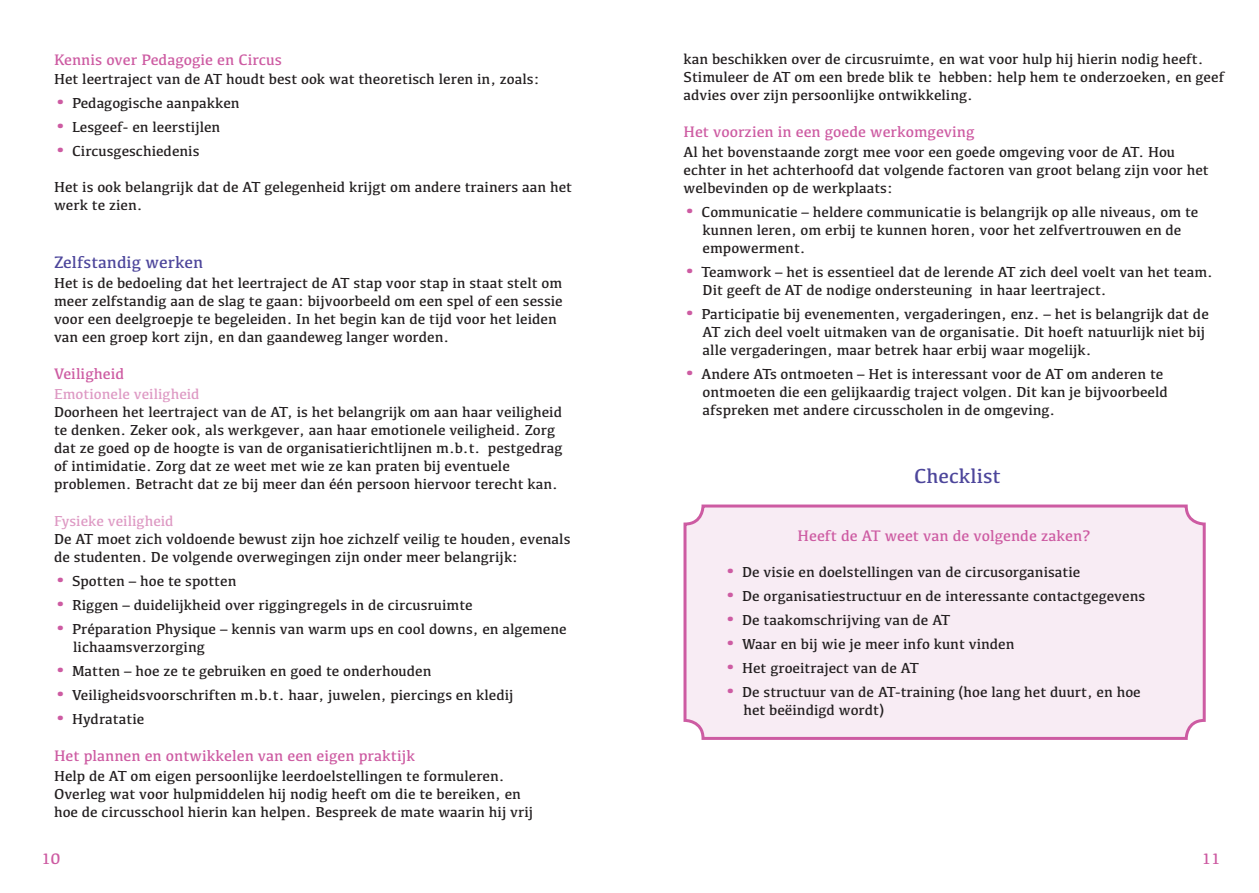
<style>
.page{position:relative;width:1259px;height:893px;background:#fff}
.page>*{position:absolute;margin:0;border:0;box-sizing:border-box;transform-origin:0 0}
.t1{font:21px "Kefa";color:#4d469b}
.t2{font:17.25px "Kefa";color:#4d469b}
.t3{font:15.75px "Kefa";color:#cd5ba2}
.t4{font:15px/18px "Kefa";color:#231f20}
.t5{font:15px "Kefa";color:#de9ac4}
.s1{font-size:21px;color:#cd5ba2}
</style>
<div class="page">
<div style="left:685px;top:506px;width:519px;height:232px;background:#f8ecf4;border-radius:18px"></div>
<div style="left:683px;top:504px;width:522px;height:236px;border:3px solid #cd5ba2;border-radius:18px"></div>
<p class="t3" style="left:54px;top:50px;width:229px">Kennis over Pedagogie en Circus</p>
<p class="t4" style="left:54px;top:70px;width:487px">Het leertraject van de AT houdt best ook wat theoretisch leren in, zoals:</p>
<p class="t4" style="left:54px;top:94px;width:187px"><span class="s1">•</span> Pedagogische aanpakken</p>
<p class="t4" style="left:54px;top:118px;width:168px"><span class="s1">•</span> Lesgeef- en leerstijlen</p>
<p class="t4" style="left:54px;top:142px;width:147px"><span class="s1">•</span> Circusgeschiedenis</p>
<p class="t4" style="left:54px;top:178px;width:519px">Het is ook belangrijk dat de AT gelegenheid krijgt om andere trainers aan het werk te zien.</p>
<p class="t2" style="left:54px;top:252px;width:151px">Zelfstandig werken</p>
<p class="t4" style="left:54px;top:273px;width:510px">Het is de bedoeling dat het leertraject de AT stap voor stap in staat stelt om meer zelfstandig aan de slag te gaan: bijvoorbeeld om een spel of een sessie voor een deelgroepje te begeleiden. In het begin kan de tijd voor het leiden van een groep kort zijn, en dan gaandeweg langer worden.</p>
<p class="t3" style="left:54px;top:364px;width:72px">Veiligheid</p>
<p class="t5" style="left:54px;top:385px;width:147px">Emotionele veiligheid</p>
<p class="t4" style="left:54px;top:402px;width:510px">Doorheen het leertraject van de AT, is het belangrijk om aan haar veiligheid te denken. Zeker ook, als werkgever, aan haar emotionele veiligheid. Zorg dat ze goed op de hoogte is van de organisatierichtlijnen m.b.t. pestgedrag of intimidatie. Zorg dat ze weet met wie ze kan praten bij eventuele problemen. Betracht dat ze bij meer dan één persoon hiervoor terecht kan.</p>
<p class="t5" style="left:54px;top:512px;width:121px">Fysieke veiligheid</p>
<p class="t4" style="left:54px;top:530px;width:518px">De AT moet zich voldoende bewust zijn hoe zichzelf veilig te houden, evenals de studenten. De volgende overwegingen zijn onder meer belangrijk:</p>
<p class="t4" style="left:54px;top:572px;width:184px"><span class="s1">•</span> Spotten – hoe te spotten</p>
<p class="t4" style="left:54px;top:596px;width:420px"><span class="s1">•</span> Riggen – duidelijkheid over riggingregels in de circusruimte</p>
<p class="t4" style="left:73px;top:620px;width:495px;text-indent:-19px"><span class="s1">•</span> Préparation Physique – kennis van warm ups en cool downs, en algemene lichaamsverzorging</p>
<p class="t4" style="left:54px;top:662px;width:379px"><span class="s1">•</span> Matten – hoe ze te gebruiken en goed te onderhouden</p>
<p class="t4" style="left:54px;top:686px;width:461px"><span class="s1">•</span> Veiligheidsvoorschriften m.b.t. haar, juwelen, piercings en kledij</p>
<p class="t4" style="left:54px;top:710px;width:92px"><span class="s1">•</span> Hydratatie</p>
<p class="t3" style="left:54px;top:746px;width:362px">Het plannen en ontwikkelen van een eigen praktijk</p>
<p class="t4" style="left:54px;top:766px;width:481px">Help de AT om eigen persoonlijke leerdoelstellingen te formuleren.<br>Overleg wat voor hulpmiddelen hij nodig heeft om die te bereiken, en hoe de circusschool hierin kan helpen. Bespreek de mate waarin hij vrij</p>
<p class="t4" style="left:683px;top:50px;width:542px">kan beschikken over de circusruimte, en wat voor hulp hij hierin nodig heeft.<br>Stimuleer de AT om een brede blik te hebben: help hem te onderzoeken, en geef advies over zijn persoonlijke ontwikkeling.</p>
<p class="t3" style="left:683px;top:122px;width:293px">Het voorzien in een goede werkomgeving</p>
<p class="t4" style="left:683px;top:142px;width:527px">Al het bovenstaande zorgt mee voor een goede omgeving voor de AT. Hou echter in het achterhoofd dat volgende factoren van groot belang zijn voor het welbevinden op de werkplaats:</p>
<p class="t4" style="left:683px;top:202px;width:516px;text-align:center"><span class="s1">•</span> Communicatie – heldere communicatie is belangrijk op alle niveaus, om te kunnen leren, om erbij te kunnen horen, voor het zelfvertrouwen en de</p>
<p class="t4" style="left:702px;top:238px;width:104px">empowerment.</p>
<p class="t4" style="left:702px;top:262px;width:512px;text-indent:-19px"><span class="s1">•</span> Teamwork – het is essentieel dat de lerende AT zich deel voelt van het team.<br>Dit geeft de AT de nodige ondersteuning in haar leertraject.</p>
<p class="t4" style="left:702px;top:304px;width:508px;text-indent:-19px"><span class="s1">•</span> Participatie bij evenementen, vergaderingen, enz. – het is belangrijk dat de<br>AT zich deel voelt uitmaken van de organisatie. Dit hoeft natuurlijk niet bij alle vergaderingen, maar betrek haar erbij waar mogelijk.</p>
<p class="t4" style="left:702px;top:364px;width:467px;text-indent:-19px"><span class="s1">•</span> Andere ATs ontmoeten – Het is interessant voor de AT om anderen te ontmoeten die een gelijkaardig traject volgen. Dit kan je bijvoorbeeld afspreken met andere circusscholen in de omgeving.</p>
<p class="t1" style="left:914px;top:463px;width:88px">Checklist</p>
<p class="t3" style="left:797px;top:526px;width:295px">Heeft de AT weet van de volgende zaken?</p>
<p class="t4" style="left:724px;top:562px;width:358px"><span class="s1">•</span> De visie en doelstellingen van de circusorganisatie</p>
<p class="t4" style="left:724px;top:586px;width:423px"><span class="s1">•</span> De organisatiestructuur en de interessante contactgegevens</p>
<p class="t4" style="left:724px;top:610px;width:228px"><span class="s1">•</span> De taakomschrijving van de AT</p>
<p class="t4" style="left:724px;top:634px;width:292px"><span class="s1">•</span> Waar en bij wie je meer info kunt vinden</p>
<p class="t4" style="left:724px;top:658px;width:196px"><span class="s1">•</span> Het groeitraject van de AT</p>
<p class="t4" style="left:743px;top:682px;width:399px;text-indent:-19px"><span class="s1">•</span> De structuur van de AT-training (hoe lang het duurt, en hoe het beëindigd wordt)</p>
<p class="t3" style="left:41px;top:848px;width:20px">10</p>
<p class="t3" style="left:1201px;top:848px;width:20px">11</p>
</div>
